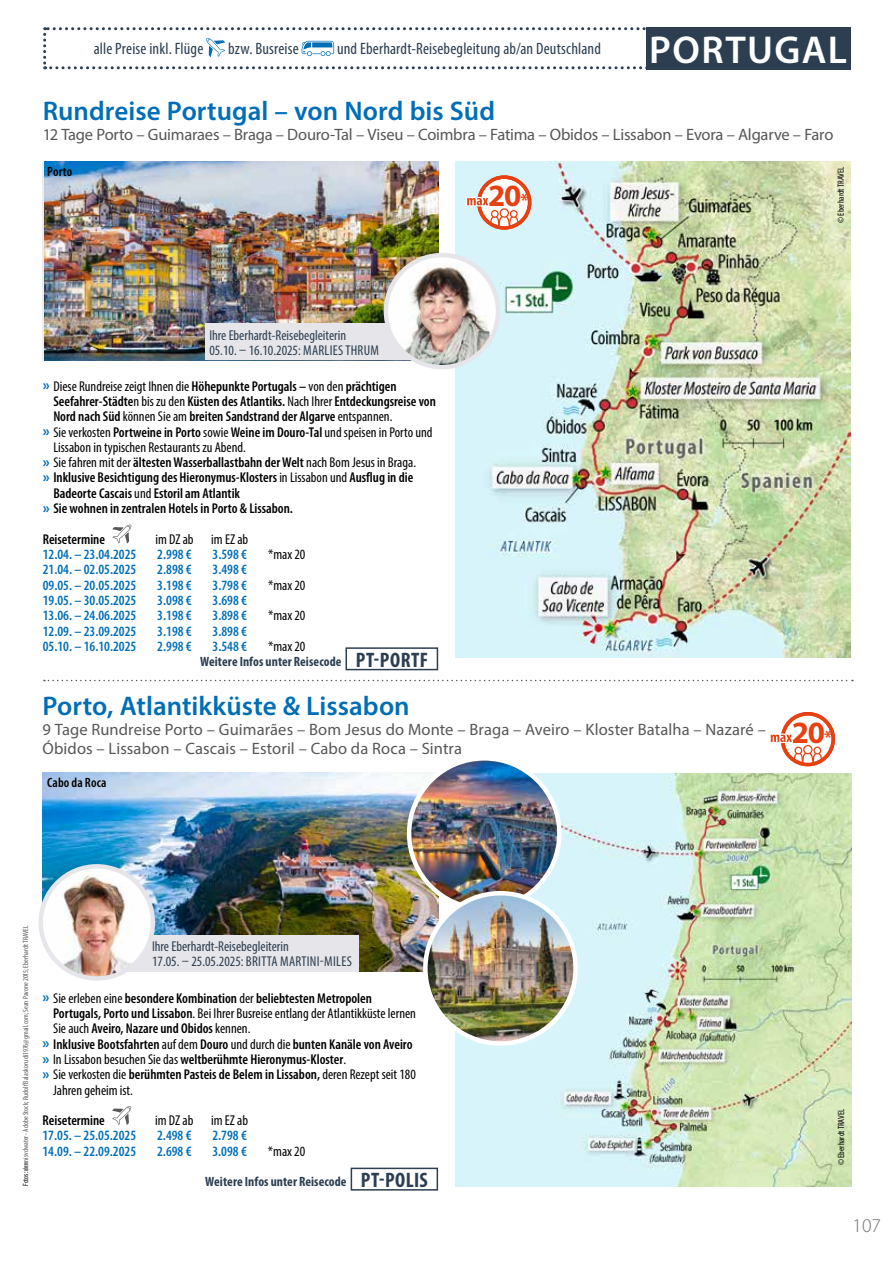
<style>
.page{position:relative;width:893px;height:1263px;background:#fff}
.page>*{position:absolute;margin:0;border:0;box-sizing:border-box;transform-origin:0 0}
.t1{font:600 39px "Myriad Pro";letter-spacing:.035em;color:#fff}
.t2{font:700 31.05px "Myriad Pro";color:#e74011}
.t3{font:600 27px "Myriad Pro";color:#006eb7}
.t4{font:300 19.5px "Myriad Pro";color:#706f6f}
.t5{font:16.5px/19.5px "Myriad Pro";color:#575756}
.t6{font:condensed 16.5px "Myriad Pro";letter-spacing:.01em;color:#2c3e50}
.t7{font:600 condensed 14.25px "Myriad Pro";color:#000}
.t8{font:condensed 14.25px "Myriad Pro";color:#000}
.t9{font:600 condensed 14.25px "Myriad Pro";color:#006eb7}
.t10{font:condensed 14.25px/15.3px "Myriad Pro";color:#2c3e50}
.t11{font:700 condensed 13.5px "Myriad Pro";letter-spacing:.005em;color:#2c3e50}
.t12{font:600 condensed 13.5px "Myriad Pro";letter-spacing:.01em;color:#000}
.t13{font:condensed 9px "Myriad Pro";color:#000}
.t14{font:condensed 7.5px "Myriad Pro";letter-spacing:.01em;color:#575756}
.s1{font-size:18.15px}
.s2{font-weight:700;font-stretch:normal;font-size:15px;color:#006eb7}
.s3{font-weight:600}
.s4{font-weight:400}
.s5{font-size:21px}
</style>
<div class="page">
<svg style="left:43px;top:27px;width:603px;height:42px"></svg>
<div style="left:646px;top:27px;width:204px;height:42px;background:#2c3e50"></div>
<svg style="left:44px;top:680px;width:809px;height:1px"></svg>
<img style="left:455px;top:161px;width:396px;height:496px">
<img style="left:44px;top:162px;width:394px;height:198px">
<svg style="left:112px;top:524px;width:20px;height:20px"></svg>
<div style="left:345px;top:647px;width:93px;height:23px;border:2px solid #2c3e50"></div>
<div style="left:206px;top:323px;width:215px;height:37px;background:#e6e5e9"></div>
<svg style="left:386px;top:255px;width:112px;height:112px"></svg>
<img style="left:392px;top:263px;width:97px;height:104px">
<div style="left:384px;top:253px;width:116px;height:116px;border:4px solid #e6e5e9;border-radius:50%"></div>
<svg style="left:112px;top:1106px;width:20px;height:19px"></svg>
<div style="left:351px;top:1167px;width:87px;height:23px;border:2px solid #2c3e50"></div>
<img style="left:42px;top:772px;width:396px;height:199px">
<svg style="left:479px;top:177px;width:51px;height:51px"></svg>
<div style="left:477px;top:175px;width:54px;height:55px;border:4px solid #e74011;border-radius:50%"></div>
<svg style="left:465px;top:173px;width:54px;height:70px"></svg>
<img style="left:455px;top:773px;width:396px;height:413px">
<img style="left:409px;top:761px;width:150px;height:143px">
<div style="left:407px;top:756px;width:155px;height:155px;border:4px solid #fff;border-radius:50%"></div>
<img style="left:425px;top:893px;width:151px;height:150px;border-radius:75px">
<div style="left:423px;top:891px;width:155px;height:155px;border:4px solid #fff;border-radius:50%"></div>
<div style="left:94px;top:935px;width:264px;height:37px;background:#e6e5e9"></div>
<svg style="left:782px;top:714px;width:51px;height:50px"></svg>
<div style="left:781px;top:712px;width:54px;height:54px;border:4px solid #e74011;border-radius:50%"></div>
<svg style="left:768px;top:712px;width:55px;height:67px"></svg>
<svg style="left:40px;top:935px;width:7px;height:36px"></svg>
<svg style="left:41px;top:866px;width:112px;height:112px"></svg>
<img style="left:47px;top:874px;width:97px;height:104px">
<div style="left:39px;top:864px;width:116px;height:116px;border:4px solid #e6e5e9;border-radius:50%"></div>
<p class="t6" style="left:94px;top:39px;width:111px">alle Preise inkl. Flüge</p>
<p class="t6" style="left:228px;top:39px;width:72px">bzw. Busreise</p>
<p class="t6" style="left:337px;top:39px;width:265px">und Eberhardt-Reisebegleitung ab/an Deutschland</p>
<h1 class="t1" style="left:649px;top:25px;width:199px">PORTUGAL</h1>
<h3 class="t3" style="left:43px;top:94px;width:454px">Rundreise Portugal – von Nord bis Süd</h3>
<p class="t5" style="left:43px;top:124px;width:792px">12 Tage Porto – Guimaraes – Braga – Douro-Tal – Viseu – Coimbra – Fatima – Obidos – Lissabon – Evora – Algarve – Faro</p>
<p class="t12" style="left:47px;top:163px;width:27px">Porto</p>
<h2 class="t2" style="left:488px;top:176px;width:42px">20<span class="s1">*</span></h2>
<p class="t13" style="left:835px;top:223px;width:58px;rotate:-90deg">© Eberhardt TRAVEL</p>
<p class="t10" style="left:209px;top:327px;width:171px">Ihre Eberhardt-Reisebegleiterin<br>05.10. – 16.10.2025: MARLIES THRUM</p>
<p class="t8" style="left:43px;top:377px;width:355px"><span class="s2">»</span> Diese Rundreise zeigt Ihnen die <span class="s3">Höhepunkte Portugals –</span> von den <span class="s3">prächtigen</span></p>
<p class="t7" style="left:53px;top:392px;width:384px">Seefahrer-Städte<span class="s4">n bis zu den</span> Küsten des Atlantiks. <span class="s4">Nach Ihrer</span> Entdeckungsreise von</p>
<p class="t7" style="left:53px;top:408px;width:341px">Nord nach Süd <span class="s4">können Sie am</span> breiten Sandstrand der Algarve <span class="s4">entspannen.</span></p>
<p class="t8" style="left:43px;top:423px;width:391px"><span class="s2">»</span> Sie verkosten <span class="s3">Portweine in Porto</span> sowie <span class="s3">Weine im Douro-Tal</span> und speisen in Porto und</p>
<p class="t8" style="left:53px;top:438px;width:194px">Lissabon in typischen Restaurants zu Abend.</p>
<p class="t8" style="left:43px;top:454px;width:375px"><span class="s2">»</span> Sie fahren mit der <span class="s3">ältesten Wasserballastbahn der Welt</span> nach Bom Jesus in Braga.</p>
<p class="t7" style="left:43px;top:469px;width:372px"><span class="s2">»</span> Inklusive Besichtigung des Hieronymus-Klosters <span class="s4">in Lissabon und</span> Ausflug in die</p>
<p class="t7" style="left:53px;top:484px;width:188px">Badeorte Cascais <span class="s4">und</span> Estoril am Atlantik</p>
<p class="t7" style="left:43px;top:499px;width:252px"><span class="s2">»</span> Sie wohnen in zentralen Hotels in Porto &amp; Lissabon.</p>
<p class="t7" style="left:43px;top:530px;width:64px">Reisetermine</p>
<p class="t8" style="left:155px;top:530px;width:94px">im DZ ab im EZ ab</p>
<p class="t9" style="left:43px;top:545px;width:95px">12.04. – 23.04.2025</p>
<p class="t9" style="left:157px;top:545px;width:36px">2.998 €</p>
<p class="t9" style="left:213px;top:545px;width:36px">3.598 €</p>
<p class="t8" style="left:268px;top:546px;width:39px">*max 20</p>
<p class="t9" style="left:43px;top:561px;width:95px">21.04. – 02.05.2025</p>
<p class="t9" style="left:157px;top:561px;width:36px">2.898 €</p>
<p class="t9" style="left:213px;top:561px;width:36px">3.498 €</p>
<p class="t9" style="left:43px;top:576px;width:95px">09.05. – 20.05.2025</p>
<p class="t9" style="left:157px;top:576px;width:36px">3.198 €</p>
<p class="t9" style="left:213px;top:576px;width:36px">3.798 €</p>
<p class="t8" style="left:268px;top:576px;width:39px">*max 20</p>
<p class="t9" style="left:43px;top:591px;width:95px">19.05. – 30.05.2025</p>
<p class="t9" style="left:157px;top:591px;width:36px">3.098 €</p>
<p class="t9" style="left:213px;top:591px;width:36px">3.698 €</p>
<p class="t9" style="left:43px;top:607px;width:95px">13.06. – 24.06.2025</p>
<p class="t9" style="left:157px;top:607px;width:36px">3.198 €</p>
<p class="t9" style="left:213px;top:607px;width:36px">3.898 €</p>
<p class="t8" style="left:268px;top:607px;width:39px">*max 20</p>
<p class="t9" style="left:43px;top:622px;width:95px">12.09. – 23.09.2025</p>
<p class="t9" style="left:157px;top:622px;width:36px">3.198 €</p>
<p class="t9" style="left:213px;top:622px;width:36px">3.898 €</p>
<p class="t9" style="left:43px;top:637px;width:95px">05.10. – 16.10.2025</p>
<p class="t9" style="left:157px;top:637px;width:36px">2.998 €</p>
<p class="t9" style="left:213px;top:637px;width:36px">3.548 €</p>
<p class="t8" style="left:268px;top:637px;width:39px">*max 20</p>
<p class="t11" style="left:200px;top:653px;width:229px">Weitere Infos unter Reisecode <span class="s5">PT-PORTF</span></p>
<h3 class="t3" style="left:43px;top:689px;width:369px">Porto, Atlantikküste &amp; Lissabon</h3>
<p class="t5" style="left:43px;top:719px;width:725px">9 Tage Rundreise Porto – Guimarães – Bom Jesus do Monte – Braga – Aveiro – Kloster Batalha – Nazaré –<br>Óbidos – Lissabon – Cascais – Estoril – Cabo da Roca – Sintra</p>
<p class="t12" style="left:47px;top:774px;width:61px">Cabo da Roca</p>
<h2 class="t2" style="left:792px;top:712px;width:42px">20<span class="s1">*</span></h2>
<p class="t14" style="left:21px;top:1186px;width:262px;rotate:-90deg">Fotos: dennisvdwater - Adobe Stock; Rudolf Balasko rudi1976@gmail.com; Sean Pavone 2015; Eberhardt TRAVEL</p>
<p class="t14" style="left:21px;top:1171px;width:10px;rotate:-90deg">xxx</p>
<p class="t10" style="left:152px;top:938px;width:201px">Ihre Eberhardt-Reisebegleiterin<br>17.05. – 25.05.2025: BRITTA MARTINI-MILES</p>
<p class="t7" style="left:43px;top:989px;width:331px"><span class="s2">»</span> <span class="s4">Sie erleben eine</span> besondere Kombination <span class="s4">der</span> beliebtesten Metropolen</p>
<p class="t8" style="left:53px;top:1005px;width:364px"><span class="s3">Portugals, Porto und Lissabon</span>. Bei Ihrer Busreise entlang der Atlantikküste lernen</p>
<p class="t7" style="left:53px;top:1020px;width:199px"><span class="s4">Sie auch</span> Aveiro, Nazare und Obidos <span class="s4">kennen.</span></p>
<p class="t7" style="left:43px;top:1035px;width:372px"><span class="s2">»</span> Inklusive Bootsfahrten <span class="s4">auf dem</span> Douro <span class="s4">und durch die</span> bunten Kanäle von Aveiro</p>
<p class="t7" style="left:43px;top:1050px;width:305px"><span class="s2">»</span> <span class="s4">In Lissabon besuchen Sie das</span> weltberühmte Hieronymus-Kloster<span class="s4">.</span></p>
<p class="t7" style="left:43px;top:1066px;width:375px"><span class="s2">»</span> <span class="s4">Sie verkosten die</span> berühmten Pasteis de Belem in Lissabon, <span class="s4">deren Rezept seit 180</span></p>
<p class="t8" style="left:53px;top:1081px;width:81px">Jahren geheim ist.</p>
<p class="t7" style="left:43px;top:1111px;width:64px">Reisetermine</p>
<p class="t8" style="left:155px;top:1112px;width:94px">im DZ ab im EZ ab</p>
<p class="t9" style="left:43px;top:1127px;width:95px">17.05. – 25.05.2025</p>
<p class="t9" style="left:157px;top:1127px;width:36px">2.498 €</p>
<p class="t9" style="left:212px;top:1127px;width:36px">2.798 €</p>
<p class="t9" style="left:43px;top:1142px;width:95px">14.09. – 22.09.2025</p>
<p class="t9" style="left:157px;top:1142px;width:36px">2.698 €</p>
<p class="t9" style="left:212px;top:1142px;width:36px">3.098 €</p>
<p class="t8" style="left:268px;top:1142px;width:39px">*max 20</p>
<p class="t11" style="left:205px;top:1173px;width:224px">Weitere Infos unter Reisecode <span class="s5">PT-POLIS</span></p>
<p class="t13" style="left:836px;top:1165px;width:58px;rotate:-90deg">© Eberhardt TRAVEL</p>
<h3 class="t4" style="left:852px;top:1214px;width:30px">107</h3>
</div>
